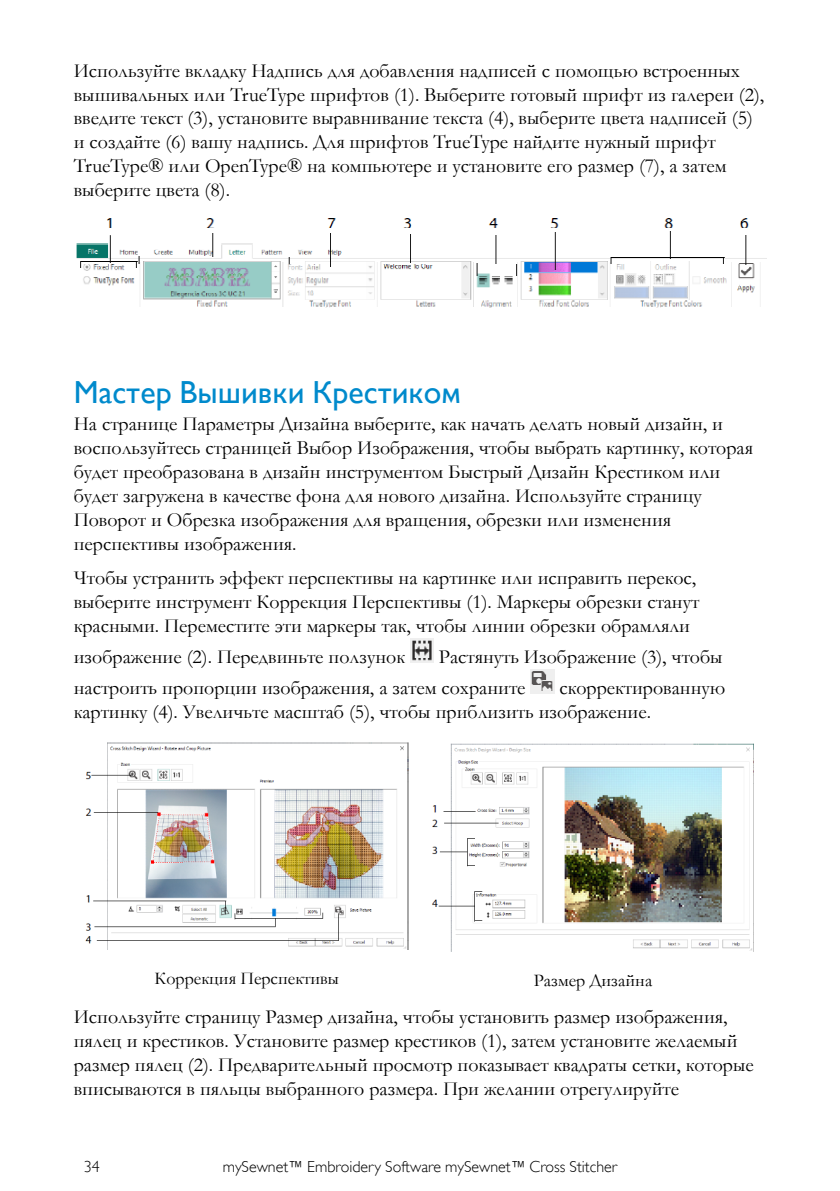
<style>
.page{position:relative;width:840px;height:1191px;background:#fff}
.page>*{position:absolute;margin:0;border:0;box-sizing:border-box;transform-origin:0 0}
.t1{font:31.8px "Gill Sans WGL";color:#008acc}
.t2{font:20px/24px "Garamond WGL";color:#000}
.t3{font:18px "Garamond WGL";color:#000}
.t4{font:16px "Gill Sans Light WGL";color:#000}
</style>
<div class="page">
<img style="left:76px;top:218px;width:689px;height:90px">
<img style="left:410px;top:639px;width:23px;height:24px">
<img style="left:530px;top:670px;width:24px;height:23px">
<img style="left:85px;top:742px;width:324px;height:208px">
<img style="left:431px;top:743px;width:323px;height:209px">
<p class="t2" style="left:74px;top:61px;width:691px">Используйте вкладку Надпись для добавления надписей с помощью встроенных вышивальных или TrueType шрифтов (1). Выберите готовый шрифт из галереи (2), введите текст (3), установите выравнивание текста (4), выберите цвета надписей (5) и создайте (6) вашу надпись. Для шрифтов TrueType найдите нужный шрифт TrueType® или OpenType® на компьютере и установите его размер (7), а затем выберите цвета (8).</p>
<h1 class="t1" style="left:74px;top:381px;width:388px">Мастер Вышивки Крестиком</h1>
<p class="t2" style="left:74px;top:414px;width:680px">На странице Параметры Дизайна выберите, как начать делать новый дизайн, и воспользуйтесь страницей Выбор Изображения, чтобы выбрать картинку, которая будет преобразована в дизайн инструментом Быстрый Дизайн Крестиком или будет загружена в качестве фона для нового дизайна. Используйте страницу Поворот и Обрезка изображения для вращения, обрезки или изменения перспективы изображения.</p>
<p class="t2" style="left:74px;top:568px;width:626px">Чтобы устранить эффект перспективы на картинке или исправить перекос, выберите инструмент Коррекция Перспективы (1). Маркеры обрезки станут красными. Переместите эти маркеры так, чтобы линии обрезки обрамляли</p>
<p class="t2" style="left:74px;top:647px;width:332px">изображение (2). Передвиньте ползунок</p>
<p class="t2" style="left:74px;top:643px;width:650px;line-height:31px;text-indent:365px">Растянуть Изображение (3), чтобы настроить пропорции изображения, а затем сохраните</p>
<p class="t2" style="left:74px;top:678px;width:652px;text-indent:485px">скорректированную картинку (4). Увеличьте масштаб (5), чтобы приблизить изображение.</p>
<p class="t3" style="left:154px;top:972px;width:186px">Коррекция Перспективы</p>
<p class="t3" style="left:533px;top:974px;width:120px">Размер Дизайна</p>
<p class="t2" style="left:74px;top:1007px;width:681px">Используйте страницу Размер дизайна, чтобы установить размер изображения, пялец и крестиков. Установите размер крестиков (1), затем установите желаемый размер пялец (2). Предварительный просмотр показывает квадраты сетки, которые вписываются в пяльцы выбранного размера. При желании отрегулируйте</p>
<p class="t4" style="left:84px;top:1160px;width:17px">34</p>
<p class="t4" style="left:223px;top:1160px;width:395px">mySewnet™ Embroidery Software mySewnet™ Cross Stitcher</p>
</div>
